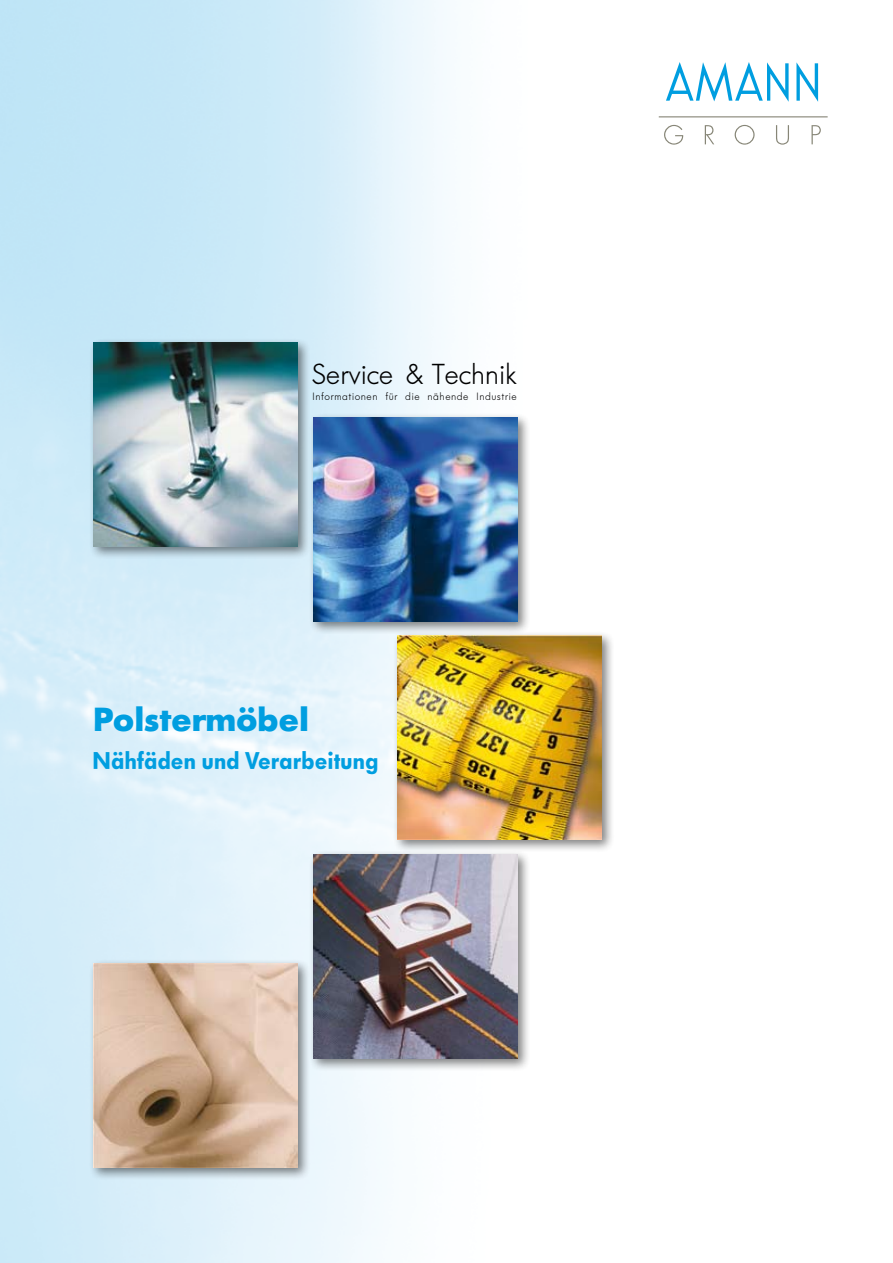
<style>
.page{position:relative;width:893px;height:1263px;background:#fff}
.page>*{position:absolute;margin:0;border:0;box-sizing:border-box;transform-origin:0 0}
.t1{font:33px "Fut Bol";letter-spacing:.025em;color:#009ee0}
.t2{font:28.5px "Fut Lig";letter-spacing:.035em;color:#000}
.t3{font:24px "Fut Hea";letter-spacing:.025em;color:#009ee0}
.t4{font:10.5px "Fut Lig";letter-spacing:.095em;color:#000}
</style>
<div class="page">
<svg style="left:664px;top:125px;width:19px;height:20px"></svg>
<svg style="left:705px;top:125px;width:9px;height:19px"></svg>
<svg style="left:735px;top:125px;width:20px;height:20px"></svg>
<svg style="left:776px;top:125px;width:13px;height:20px"></svg>
<svg style="left:811px;top:125px;width:10px;height:19px"></svg>
<hr style="left:659px;top:116px;width:169px;height:1px;background:#878677">
<svg style="left:796px;top:62px;width:22px;height:40px"></svg>
<svg style="left:666px;top:62px;width:123px;height:40px"></svg>
<div style="left:88px;top:337px;width:222px;height:222px;background:#000;opacity:.5"></div>
<img style="left:94px;top:342px;width:204px;height:204px">
<div style="left:88px;top:958px;width:223px;height:222px;background:#000;opacity:.5"></div>
<img style="left:94px;top:963px;width:204px;height:204px">
<div style="left:308px;top:412px;width:223px;height:223px;background:#000;opacity:.5"></div>
<img style="left:314px;top:418px;width:204px;height:204px">
<div style="left:308px;top:849px;width:223px;height:223px;background:#000;opacity:.5"></div>
<img style="left:314px;top:854px;width:204px;height:204px">
<div style="left:392px;top:630px;width:223px;height:223px;background:#000;opacity:.5"></div>
<img style="left:398px;top:636px;width:204px;height:204px">
<h2 class="t2" style="left:313px;top:357px;width:205px">Service &amp; Technik</h2>
<p class="t4" style="left:313px;top:390px;width:206px">Informationen für die nähende Industrie</p>
<h1 class="t1" style="left:94px;top:700px;width:216px">Polstermöbel</h1>
<h3 class="t3" style="left:94px;top:747px;width:286px">Nähfäden und Verarbeitung</h3>
</div>
